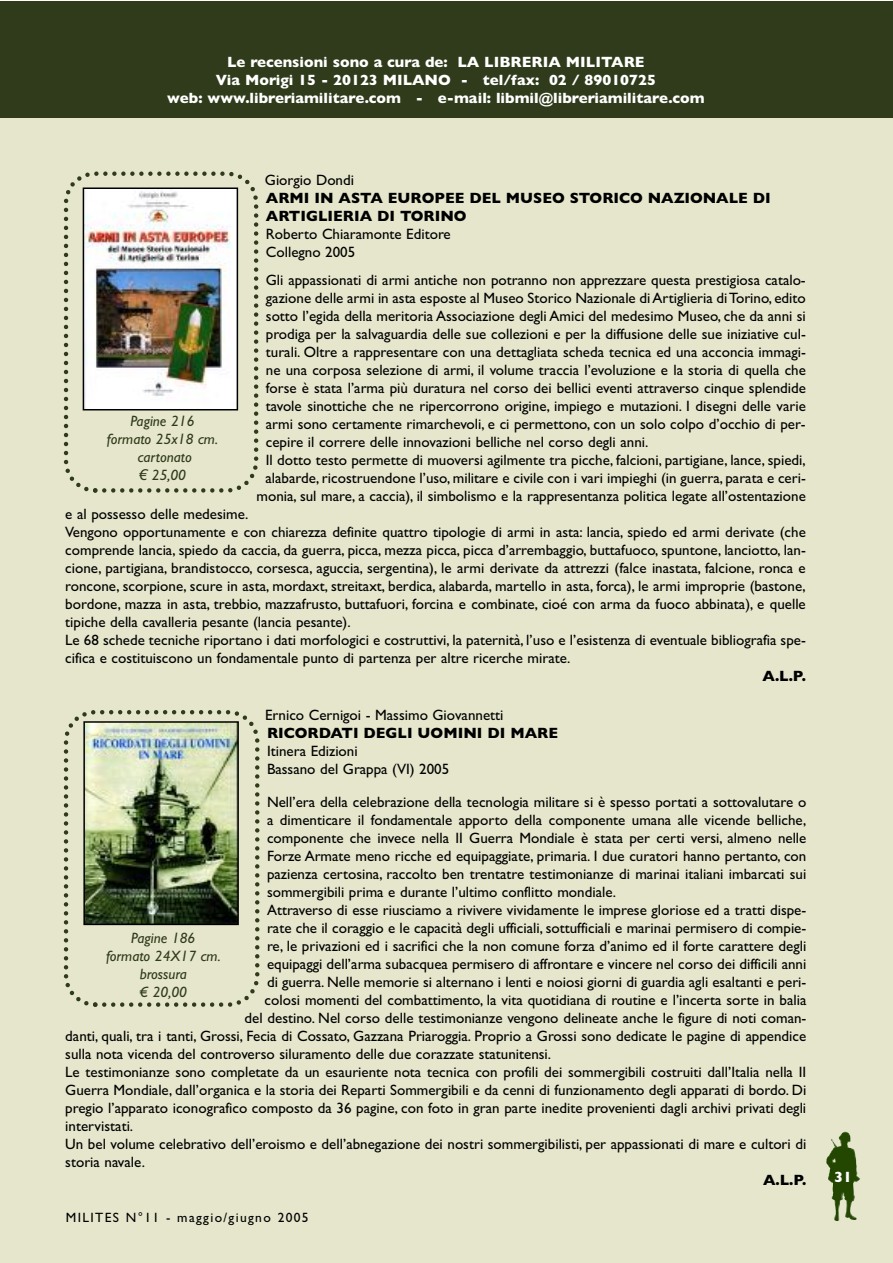
<style>
.page{position:relative;width:893px;height:1263px;background:#fff}
.page>*{position:absolute;margin:0;border:0;box-sizing:border-box;transform-origin:0 0}
.t1{font:15px/18px "Gill Sans";color:#000}
.t2{font:700 15px/18px "Gill Sans";color:#fff;text-align:center}
.t3{font:700 15px/18px "Gill Sans";color:#000}
.t4{font:italic 15px/18.1px "Gill Sans";color:#2f3b1a;text-align:center}
.t5{font:13.5px "Gill Sans";letter-spacing:.1em;color:#000}
.s1{font-family:"Arial"}
</style>
<div class="page">
<div style="left:0;top:1px;width:892px;height:1262px;background:#e6e6cc"></div>
<img style="left:826px;top:1132px;width:34px;height:89px">
<svg style="left:63px;top:171px;width:196px;height:322px"></svg>
<svg style="left:93px;top:488px;width:5px;height:5px"></svg>
<img style="left:86px;top:190px;width:149px;height:217px">
<div style="left:83px;top:187px;width:155px;height:223px;border:2px solid #000"></div>
<svg style="left:63px;top:710px;width:197px;height:297px"></svg>
<svg style="left:93px;top:1002px;width:5px;height:5px"></svg>
<img style="left:86px;top:724px;width:150px;height:198px">
<div style="left:83px;top:721px;width:156px;height:204px;border:2px solid #000"></div>
<div style="left:0;top:1px;width:892px;height:117px;background:#2f3b1a"></div>
<p class="t2" style="left:167px;top:53px;width:539px">Le recensioni sono a cura de: LA LIBRERIA MILITARE<br>Via Morigi 15 - 20123 MILANO - tel/fax: 02 / 89010725<br>web: www.libreriamilitare.com - e-mail: libmil@libreriamilitare.com</p>
<p class="t1" style="left:265px;top:171px;width:91px">Giorgio Dondi</p>
<p class="t3" style="left:266px;top:189px;width:506px">ARMI IN ASTA EUROPEE DEL MUSEO STORICO NAZIONALE DI<br>ARTIGLIERIA DI TORINO</p>
<p class="t1" style="left:266px;top:225px;width:186px">Roberto Chiaramonte Editore<br>Collegno 2005</p>
<p class="t1" style="left:266px;top:271px;width:541px">Gli appassionati di armi antiche non potranno non apprezzare questa prestigiosa catalo-</p>
<p class="t1" style="left:266px;top:289px;width:541px">gazione delle armi in asta esposte al Museo Storico Nazionale di Artiglieria di Torino, edito</p>
<p class="t1" style="left:266px;top:307px;width:541px">sotto l’egida della meritoria Associazione degli Amici del medesimo Museo, che da anni si</p>
<p class="t1" style="left:266px;top:325px;width:541px">prodiga per la salvaguardia delle sue collezioni e per la diffusione delle sue iniziative cul-</p>
<p class="t1" style="left:266px;top:343px;width:541px">turali. Oltre a rappresentare con una dettagliata scheda tecnica ed una acconcia immagi-</p>
<p class="t1" style="left:266px;top:361px;width:542px">ne una corposa selezione di armi, il volume traccia l’evoluzione e la storia di quella che</p>
<p class="t1" style="left:266px;top:379px;width:542px">forse è stata l’arma più duratura nel corso dei bellici eventi attraverso cinque splendide</p>
<p class="t1" style="left:266px;top:397px;width:541px">tavole sinottiche che ne ripercorrono origine, impiego e mutazioni. I disegni delle varie</p>
<p class="t1" style="left:266px;top:415px;width:541px">armi sono certamente rimarchevoli, e ci permettono, con un solo colpo d’occhio di per-</p>
<p class="t1" style="left:266px;top:433px;width:384px">cepire il correre delle innovazioni belliche nel corso degli anni.</p>
<p class="t1" style="left:266px;top:451px;width:541px">Il dotto testo permette di muoversi agilmente tra picche, falcioni, partigiane, lance, spiedi,</p>
<p class="t1" style="left:265px;top:469px;width:542px">alabarde, ricostruendone l’uso, militare e civile con i vari impieghi (in guerra, parata e ceri-</p>
<p class="t1" style="left:257px;top:487px;width:551px">monia, sul mare, a caccia), il simbolismo e la rappresentanza politica legate all’ostentazione</p>
<p class="t1" style="left:65px;top:505px;width:742px">e al possesso delle medesime.<br>Vengono opportunamente e con chiarezza definite quattro tipologie di armi in asta: lancia, spiedo ed armi derivate (che comprende lancia, spiedo da caccia, da guerra, picca, mezza picca, picca d’arrembaggio, buttafuoco, spuntone, lanciotto, lan&shy;cione, partigiana, brandistocco, corsesca, aguccia, sergentina), le armi derivate da attrezzi (falce inastata, falcione, ronca e roncone, scorpione, scure in asta, mordaxt, streitaxt, berdica, alabarda, martello in asta, forca), le armi improprie (bastone, bordone, mazza in asta, trebbio, mazzafrusto, buttafuori, forcina e combinate, cioé con arma da fuoco abbinata), e quelle tipiche della cavalleria pesante (lancia pesante).<br>Le 68 schede tecniche riportano i dati morfologici e costruttivi, la paternità, l’uso e l’esistenza di eventuale bibliografia spe&shy;cifica e costituiscono un fondamentale punto di partenza per altre ricerche mirate.</p>
<p class="t3" style="left:762px;top:667px;width:45px">A.L.P.</p>
<p class="t4" style="left:107px;top:411px;width:113px">Pagine 216 formato 25x18 cm. cartonato<br><span class="s1">€</span> 25,00</p>
<p class="t1" style="left:265px;top:706px;width:240px">Ernico Cernigoi - Massimo Giovannetti</p>
<p class="t3" style="left:267px;top:724px;width:293px">RICORDATI DEGLI UOMINI DI MARE</p>
<p class="t1" style="left:267px;top:742px;width:184px">Itinera Edizioni<br>Bassano del Grappa (VI) 2005</p>
<p class="t1" style="left:267px;top:793px;width:541px">Nell’era della celebrazione della tecnologia militare si è spesso portati a sottovalutare o</p>
<p class="t1" style="left:267px;top:811px;width:541px">a dimenticare il fondamentale apporto della componente umana alle vicende belliche,</p>
<p class="t1" style="left:267px;top:829px;width:541px">componente che invece nella II Guerra Mondiale è stata per certi versi, almeno nelle</p>
<p class="t1" style="left:267px;top:847px;width:541px">Forze Armate meno ricche ed equipaggiate, primaria. I due curatori hanno pertanto, con</p>
<p class="t1" style="left:267px;top:865px;width:541px">pazienza certosina, raccolto ben trentatre testimonianze di marinai italiani imbarcati sui</p>
<p class="t1" style="left:267px;top:883px;width:351px">sommergibili prima e durante l’ultimo conflitto mondiale.</p>
<p class="t1" style="left:267px;top:901px;width:541px">Attraverso di esse riusciamo a rivivere vividamente le imprese gloriose ed a tratti dispe-</p>
<p class="t1" style="left:267px;top:919px;width:541px">rate che il coraggio e le capacità degli ufficiali, sottufficiali e marinai permisero di compie-</p>
<p class="t1" style="left:267px;top:937px;width:541px">re, le privazioni ed i sacrifici che la non comune forza d’animo ed il forte carattere degli</p>
<p class="t1" style="left:267px;top:955px;width:541px">equipaggi dell’arma subacquea permisero di affrontare e vincere nel corso dei difficili anni</p>
<p class="t1" style="left:267px;top:973px;width:541px">di guerra. Nelle memorie si alternano i lenti e noiosi giorni di guardia agli esaltanti e peri-</p>
<p class="t1" style="left:265px;top:991px;width:543px">colosi momenti del combattimento, la vita quotidiana di routine e l’incerta sorte in balia</p>
<p class="t1" style="left:245px;top:1009px;width:563px">del destino. Nel corso delle testimonianze vengono delineate anche le figure di noti coman-</p>
<p class="t1" style="left:65px;top:1027px;width:742px">danti, quali, tra i tanti, Grossi, Fecia di Cossato, Gazzana Priaroggia. Proprio a Grossi sono dedicate le pagine di appendice</p>
<p class="t1" style="left:65px;top:1045px;width:487px">sulla nota vicenda del controverso siluramento delle due corazzate statunitensi.</p>
<p class="t1" style="left:65px;top:1063px;width:742px">Le testimonianze sono completate da un esauriente nota tecnica con profili dei sommergibili costruiti dall’Italia nella II</p>
<p class="t1" style="left:65px;top:1081px;width:743px">Guerra Mondiale, dall’organica e la storia dei Reparti Sommergibili e da cenni di funzionamento degli apparati di bordo. Di</p>
<p class="t1" style="left:65px;top:1099px;width:742px">pregio l’apparato iconografico composto da 36 pagine, con foto in gran parte inedite provenienti dagli archivi privati degli</p>
<p class="t1" style="left:65px;top:1117px;width:69px">intervistati.</p>
<p class="t1" style="left:65px;top:1135px;width:743px">Un bel volume celebrativo dell’eroismo e dell’abnegazione dei nostri sommergibilisti, per appassionati di mare e cultori di</p>
<p class="t1" style="left:65px;top:1153px;width:81px">storia navale.</p>
<p class="t3" style="left:763px;top:1171px;width:45px">A.L.P.</p>
<p class="t4" style="left:106px;top:928px;width:116px">Pagine 186<br>formato 24X17 cm. brossura<br>€ 20,00</p>
<p class="t5" style="left:66px;top:1209px;width:244px">MILITES N°11 - maggio/giugno 2005</p>
<p class="t2" style="left:834px;top:1168px;width:19px">31</p>
</div>
